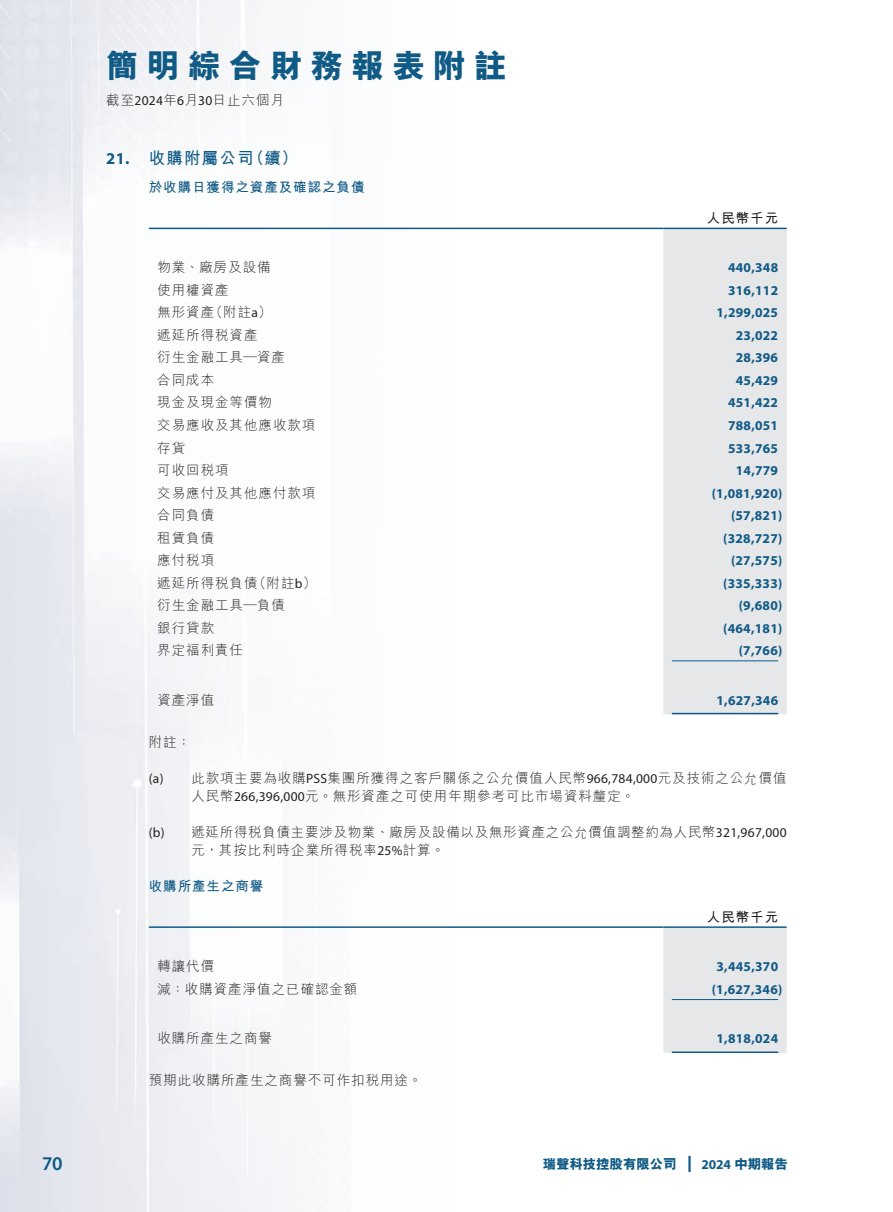
<style>
.page{position:relative;width:893px;height:1212px;background:#fff}
.page>*{position:absolute;margin:0;border:0;box-sizing:border-box;transform-origin:0 0}
.t1{font:800 33px "M Hei HK";letter-spacing:.24em;color:#105a86}
.t2{font:600 19.5px "Myriad Pro";color:#105a86}
.t3{font:700 16.5px "M Hei HK";letter-spacing:.07em;color:#105a86}
.t4{font:300 13.5px/18px "M Hei HK";letter-spacing:.07em;color:#231f20}
.t5{font:700 13.5px "Myriad Pro";letter-spacing:.02em;color:#105a86}
.t6{font:700 13.5px "M Hei HK";letter-spacing:.07em;color:#105a86}
.t7{font:800 13.5px "M Hei HK";letter-spacing:-.01em;color:#105a86}
.t8{font:700 13.5px "M Hei HK";letter-spacing:.07em;color:#231f20}
.s1{font-family:"Myriad Pro";font-weight:400}
.s2{font-family:"Myriad Pro"}
.s3{font-family:"Myriad Pro";font-weight:700;font-size:16.2px}
.s4{font-family:"Myriad Pro";font-weight:700}
</style>
<div class="page">
<img style="left:0;top:0;width:455px;height:1212px">
<div style="left:663px;top:229px;width:124px;height:485px;background:#e6e7e9"></div>
<hr style="left:149px;top:228px;width:514px;height:1px;background:#105a86">
<hr style="left:663px;top:228px;width:124px;height:1px;background:#105a86">
<hr style="left:672px;top:660px;width:106px;height:1px;background:#105a86">
<hr style="left:672px;top:713px;width:106px;height:1px;background:#105a86">
<div style="left:663px;top:928px;width:124px;height:125px;background:#e6e7e9"></div>
<hr style="left:149px;top:926px;width:514px;height:2px;background:#105a86">
<hr style="left:663px;top:926px;width:124px;height:2px;background:#105a86">
<hr style="left:672px;top:999px;width:106px;height:1px;background:#105a86">
<hr style="left:672px;top:1051px;width:106px;height:2px;background:#105a86">
<h1 class="t1" style="left:106px;top:44px;width:402px">簡明綜合財務報表附註</h1>
<p class="t4" style="left:106px;top:90px;width:179px">截至<span class="s1">2024</span>年<span class="s1">6</span>月<span class="s1">30</span>日止六個月</p>
<p class="t3" style="left:106px;top:146px;width:193px"><span class="s2">21.</span> 收購附屬公司（續）</p>
<p class="t6" style="left:149px;top:177px;width:217px">於收購日獲得之資產及確認之負債</p>
<p class="t8" style="left:707px;top:208px;width:73px">人民幣千元</p>
<p class="t4" style="left:157px;top:258px;width:115px">物業、廠房及設備</p>
<p class="t5" style="left:728px;top:259px;width:52px">440,348</p>
<p class="t4" style="left:157px;top:280px;width:73px">使用權資產</p>
<p class="t5" style="left:728px;top:282px;width:52px">316,112</p>
<p class="t4" style="left:157px;top:303px;width:116px">無形資產（附註<span class="s1">a</span>）</p>
<p class="t5" style="left:716px;top:304px;width:63px">1,299,025</p>
<p class="t4" style="left:157px;top:325px;width:102px">遞延所得稅資產</p>
<p class="t5" style="left:736px;top:327px;width:44px">23,022</p>
<p class="t4" style="left:157px;top:348px;width:129px">衍生金融工具—資產</p>
<p class="t5" style="left:736px;top:349px;width:44px">28,396</p>
<p class="t4" style="left:157px;top:370px;width:58px">合同成本</p>
<p class="t5" style="left:736px;top:372px;width:44px">45,429</p>
<p class="t4" style="left:157px;top:393px;width:116px">現金及現金等價物</p>
<p class="t5" style="left:728px;top:394px;width:52px">451,422</p>
<p class="t4" style="left:157px;top:415px;width:160px">交易應收及其他應收款項</p>
<p class="t5" style="left:728px;top:417px;width:52px">788,051</p>
<p class="t4" style="left:157px;top:438px;width:29px">存貨</p>
<p class="t5" style="left:728px;top:439px;width:52px">533,765</p>
<p class="t4" style="left:157px;top:460px;width:73px">可收回稅項</p>
<p class="t5" style="left:736px;top:462px;width:44px">14,779</p>
<p class="t4" style="left:157px;top:483px;width:160px">交易應付及其他應付款項</p>
<p class="t5" style="left:712px;top:484px;width:72px">(1,081,920)</p>
<p class="t4" style="left:157px;top:505px;width:58px">合同負債</p>
<p class="t5" style="left:731px;top:507px;width:53px">(57,821)</p>
<p class="t4" style="left:157px;top:528px;width:58px">租賃負債</p>
<p class="t5" style="left:723px;top:529px;width:61px">(328,727)</p>
<p class="t4" style="left:157px;top:550px;width:58px">應付稅項</p>
<p class="t5" style="left:731px;top:552px;width:53px">(27,575)</p>
<p class="t4" style="left:157px;top:573px;width:160px">遞延所得稅負債（附註<span class="s1">b</span>）</p>
<p class="t5" style="left:723px;top:574px;width:61px">(335,333)</p>
<p class="t4" style="left:157px;top:595px;width:129px">衍生金融工具—負債</p>
<p class="t5" style="left:739px;top:597px;width:45px">(9,680)</p>
<p class="t4" style="left:157px;top:618px;width:58px">銀行貸款</p>
<p class="t5" style="left:723px;top:619px;width:61px">(464,181)</p>
<p class="t4" style="left:157px;top:641px;width:87px">界定福利責任</p>
<p class="t5" style="left:739px;top:642px;width:45px">(7,766)</p>
<p class="t4" style="left:157px;top:690px;width:58px">資產淨值</p>
<p class="t5" style="left:716px;top:691px;width:63px">1,627,346</p>
<p class="t4" style="left:149px;top:732px;width:43px">附註：</p>
<p class="t4" style="left:191px;top:768px;width:597px;text-indent:-43px"><span class="s1">(a)</span> 此款項主要為收購<span class="s1">PSS</span>集團所獲得之客戶關係之公允價值人民幣<span class="s1">966,784,000</span>元及技術之公允價值人民幣<span class="s1">266,396,000</span>元。無形資產之可使用年期參考可比市場資料釐定。</p>
<p class="t4" style="left:191px;top:822px;width:597px;text-indent:-43px"><span class="s1">(b)</span> 遞延所得稅負債主要涉及物業、廠房及設備以及無形資產之公允價值調整約為人民幣<span class="s1">321,967,000</span>元，其按比利時企業所得稅率<span class="s1">25%</span>計算。</p>
<p class="t6" style="left:149px;top:876px;width:116px">收購所產生之商譽</p>
<p class="t8" style="left:707px;top:907px;width:73px">人民幣千元</p>
<p class="t4" style="left:157px;top:957px;width:58px">轉讓代價</p>
<p class="t5" style="left:716px;top:958px;width:63px">3,445,370</p>
<p class="t4" style="left:157px;top:979px;width:202px">減：收購資產淨值之已確認金額</p>
<p class="t5" style="left:712px;top:980px;width:72px">(1,627,346)</p>
<p class="t4" style="left:157px;top:1029px;width:116px">收購所產生之商譽</p>
<p class="t5" style="left:716px;top:1030px;width:63px">1,818,024</p>
<p class="t4" style="left:149px;top:1071px;width:275px">預期此收購所產生之商譽不可作扣稅用途。</p>
<h2 class="t2" style="left:42px;top:1151px;width:22px">70</h2>
<p class="t7" style="left:543px;top:1155px;width:247px">瑞聲科技控股有限公司 <span class="s3">|</span> <span class="s4">2024</span> 中期報告</p>
</div>
